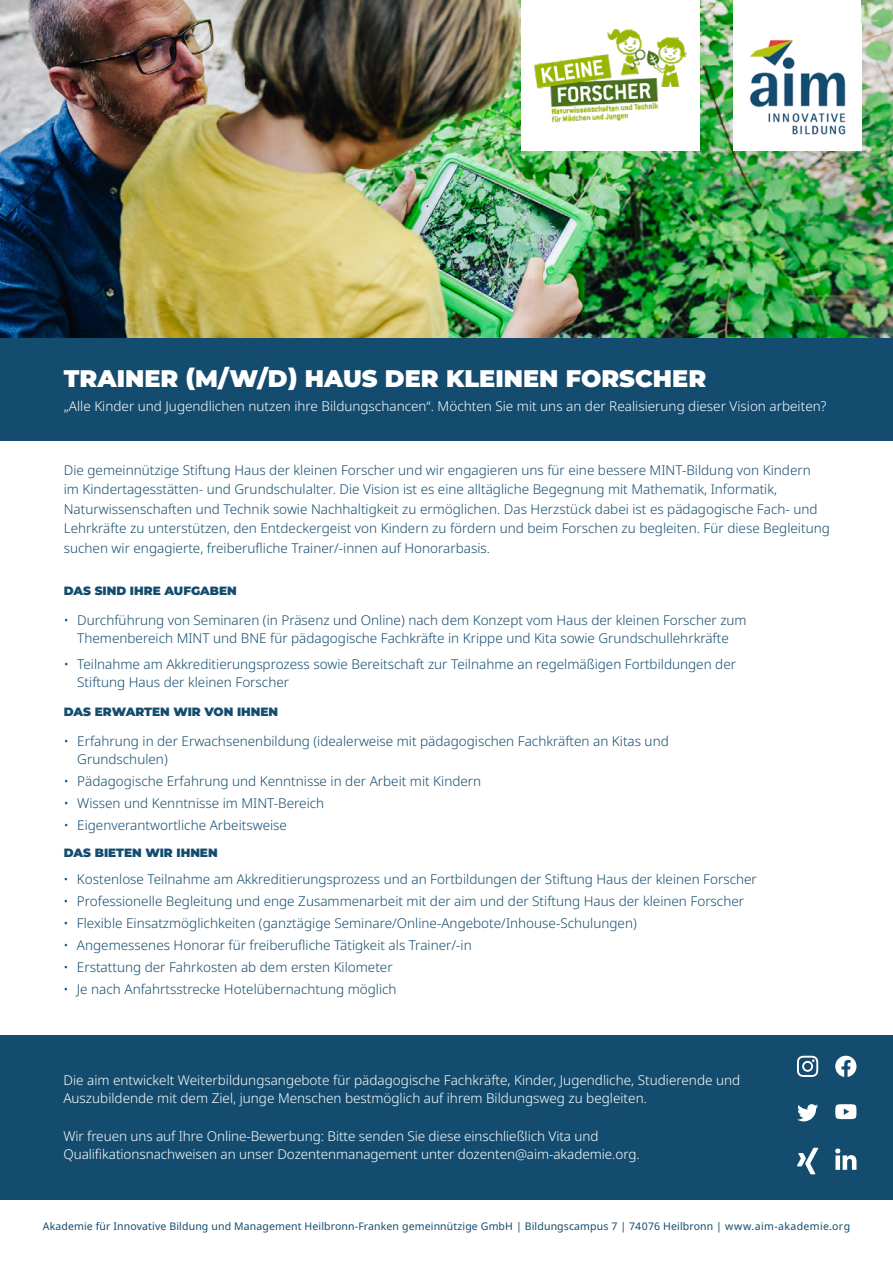
<style>
.page{position:relative;width:893px;height:1263px;background:#fff}
.page>*{position:absolute;margin:0;border:0;box-sizing:border-box;transform-origin:0 0}
.t1{font:900 24px "Montserrat";color:#fff}
.t2{font:300 13.5px/19.5px "Noto Sans";color:#134c6e}
.t3{font:300 13.5px/18px "Noto Sans";color:#fff}
.t4{font:900 12px "Montserrat";color:#134c6e}
.t5{font:10.5px "Noto Sans";letter-spacing:.015em;color:#134c6e}
</style>
<div class="page">
<img style="left:0;top:0;width:893px;height:402px">
<div style="left:0;top:338px;width:892px;height:102px;background:#134c6e"></div>
<div style="left:733px;top:0;width:128px;height:151px;background:#fff"></div>
<img style="left:749px;top:39px;width:97px;height:96px">
<div style="left:0;top:1035px;width:893px;height:165px;background:#134c6e"></div>
<svg style="left:835px;top:1104px;width:22px;height:15px"></svg>
<svg style="left:797px;top:1104px;width:21px;height:17px"></svg>
<svg style="left:835px;top:1056px;width:21px;height:21px"></svg>
<svg style="left:797px;top:1056px;width:21px;height:21px"></svg>
<svg style="left:797px;top:1148px;width:21px;height:26px"></svg>
<svg style="left:835px;top:1148px;width:21px;height:22px"></svg>
<div style="left:521px;top:0;width:179px;height:151px;background:#fff"></div>
<img style="left:534px;top:29px;width:153px;height:94px">
<h1 class="t1" style="left:64px;top:361px;width:644px">TRAINER (M/W/D) HAUS DER KLEINEN FORSCHER</h1>
<p class="t3" style="left:64px;top:398px;width:764px">„Alle Kinder und Jugendlichen nutzen ihre Bildungschancen“. Möchten Sie mit uns an der Realisierung dieser Vision arbeiten?</p>
<p class="t2" style="left:64px;top:460px;width:767px">Die gemeinnützige Stiftung Haus der kleinen Forscher und wir engagieren uns für eine bessere MINT-Bildung von Kindern<br>im Kindertagesstätten- und Grundschulalter. Die Vision ist es eine alltägliche Begegnung mit Mathematik, Informatik, Naturwissenschaften und Technik sowie Nachhaltigkeit zu ermöglichen. Das Herzstück dabei ist es pädagogische Fach- und Lehrkräfte zu unterstützen, den Entdeckergeist von Kindern zu fördern und beim Forschen zu begleiten. Für diese Begleitung suchen wir engagierte, freiberufliche Trainer/-innen auf Honorarbasis.</p>
<p class="t4" style="left:64px;top:582px;width:175px">DAS SIND IHRE AUFGABEN</p>
<p class="t2" style="left:64px;top:611px;width:684px;line-height:18px;text-align:center">• Durchführung von Seminaren (in Präsenz und Online) nach dem Konzept vom Haus der kleinen Forscher zum<br>Themenbereich MINT und BNE für pädagogische Fachkräfte in Krippe und Kita sowie Grundschullehrkräfte</p>
<p class="t2" style="left:77px;top:656px;width:660px;line-height:18px;text-indent:-14px">• Teilnahme am Akkreditierungsprozess sowie Bereitschaft zur Teilnahme an regelmäßigen Fortbildungen der<br>Stiftung Haus der kleinen Forscher</p>
<p class="t4" style="left:64px;top:703px;width:216px">DAS ERWARTEN WIR VON IHNEN</p>
<p class="t2" style="left:77px;top:732px;width:593px;line-height:18px;text-indent:-14px">• Erfahrung in der Erwachsenenbildung (idealerweise mit pädagogischen Fachkräften an Kitas und<br>Grundschulen)</p>
<p class="t2" style="left:64px;top:772px;width:419px">• Pädagogische Erfahrung und Kenntnisse in der Arbeit mit Kindern</p>
<p class="t2" style="left:64px;top:794px;width:262px">• Wissen und Kenntnisse im MINT-Bereich</p>
<p class="t2" style="left:64px;top:816px;width:225px">• Eigenverantwortliche Arbeitsweise</p>
<p class="t4" style="left:64px;top:844px;width:155px">DAS BIETEN WIR IHNEN</p>
<p class="t2" style="left:63px;top:869px;width:695px">• Kostenlose Teilnahme am Akkreditierungsprozess und an Fortbildungen der Stiftung Haus der kleinen Forscher</p>
<p class="t2" style="left:63px;top:891px;width:682px">• Professionelle Begleitung und enge Zusammenarbeit mit der aim und der Stiftung Haus der kleinen Forscher</p>
<p class="t2" style="left:63px;top:913px;width:575px">• Flexible Einsatzmöglichkeiten (ganztägige Seminare/Online-Angebote/Inhouse-Schulungen)</p>
<p class="t2" style="left:63px;top:935px;width:410px">• Angemessenes Honorar für freiberufliche Tätigkeit als Trainer/-in</p>
<p class="t2" style="left:63px;top:957px;width:331px">• Erstattung der Fahrkosten ab dem ersten Kilometer</p>
<p class="t2" style="left:63px;top:979px;width:335px">• Je nach Anfahrtsstrecke Hotelübernachtung möglich</p>
<p class="t3" style="left:63px;top:1072px;width:678px">Die aim entwickelt Weiterbildungsangebote für pädagogische Fachkräfte, Kinder, Jugendliche, Studierende und<br>Auszubildende mit dem Ziel, junge Menschen bestmöglich auf ihrem Bildungsweg zu begleiten.</p>
<p class="t3" style="left:63px;top:1127px;width:578px">Wir freuen uns auf Ihre Online-Bewerbung: Bitte senden Sie diese einschließlich Vita und<br>Qualifikationsnachweisen an unser Dozentenmanagement unter dozenten@aim-akademie.org.</p>
<p class="t5" style="left:43px;top:1218px;width:809px">Akademie für Innovative Bildung und Management Heilbronn-Franken gemeinnützige GmbH | Bildungscampus 7 | 74076 Heilbronn | www.aim-akademie.org</p>
</div>
